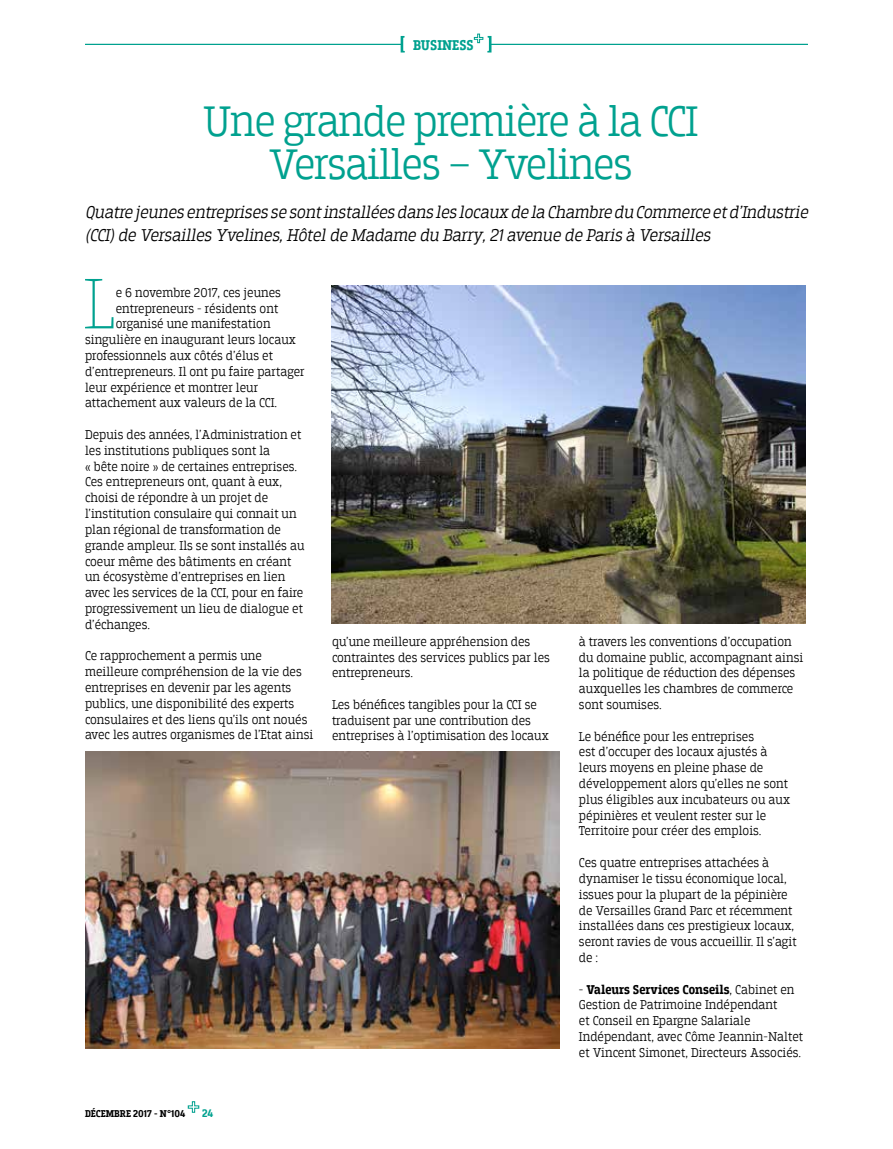
<style>
.page{position:relative;width:893px;height:1149px;background:#fff}
.page>*{position:absolute;margin:0;border:0;box-sizing:border-box;transform-origin:0 0}
.t1{font:100 74.85px "Breakers Slab W00";color:#00a18f}
.t2{font:300 45px/43.5px "Breakers Slab W00";letter-spacing:-.03em;color:#00a18f;text-align:center}
.t3{font:italic 300 18px/22.5px "Breakers Slab W00";color:#000}
.t4{font:700 15px "Breakers Slab W00";color:#00a18f}
.t5{font:300 13.5px/15.8px "Breakers Slab W00";color:#000}
.t6{font:700 11.55px "Breakers Slab W00";color:#00a18f}
.t7{font:700 10.5px "Breakers Slab W00";color:#000}
.s1{font-weight:700}
</style>
<div class="page">
<svg style="left:187px;top:1101px;width:13px;height:11px"></svg>
<hr style="left:85px;top:44px;width:723px;height:1px;background:#00a18f">
<div style="left:402px;top:30px;width:88px;height:28px;background:#fff"></div>
<svg style="left:401px;top:36px;width:4px;height:16px"></svg>
<svg style="left:474px;top:33px;width:17px;height:19px"></svg>
<img style="left:332px;top:285px;width:474px;height:338px">
<img style="left:85px;top:751px;width:475px;height:296px">
<p class="t4" style="left:413px;top:37px;width:62px">BUSINESS</p>
<h2 class="t2" style="left:203px;top:99px;width:496px">Une grande première à la CCI<br>Versailles – Yvelines</h2>
<h3 class="t3" style="left:85px;top:201px;width:728px">Quatre j eunes entreprises se sontinstallées dans les locaux de la Chambre du Commerce etd’Industrie (CCI)de Versailles Yvelines,Hôtelde Madame du Barry,21avenue de Paris à Versailles</h3>
<h1 class="t1" style="left:84px;top:260px;width:34px">L</h1>
<p class="t5" style="left:116px;top:284px;width:167px">e 6 novembre 2017, ces jeunes</p>
<p class="t5" style="left:116px;top:300px;width:164px">entrepreneurs - résidents ont</p>
<p class="t5" style="left:116px;top:316px;width:156px">organisé une manifestation</p>
<p class="t5" style="left:85px;top:332px;width:212px">singulière en inaugurant leurs locaux</p>
<p class="t5" style="left:85px;top:347px;width:189px">professionnels aux côtés d’élus et</p>
<p class="t5" style="left:85px;top:363px;width:221px">d’entrepreneurs. Il ont pu faire partager</p>
<p class="t5" style="left:85px;top:379px;width:175px">leur expérience et montrer leur</p>
<p class="t5" style="left:85px;top:395px;width:194px">attachement aux valeurs de la CCI.</p>
<p class="t5" style="left:85px;top:426px;width:221px">Depuis des années, l’Administration et les institutions publiques sont la<br>« bête noire » de certaines entreprises.<br>Ces entrepreneurs ont, quant à eux, choisi de répondre à un projet de l’institution consulaire qui connait un plan régional de transformation de grande ampleur. Ils se sont installés au coeur même des bâtiments en créant un écosystème d’entreprises en lien avec les services de la CCI, pour en faire progressivement un lieu de dialogue et d’échanges.</p>
<p class="t5" style="left:85px;top:648px;width:230px">Ce rapprochement a permis une meilleure compréhension de la vie des entreprises en devenir par les agents publics, une disponibilité des experts consulaires et des liens qu’ils ont noués avec les autres organismes de l’Etat ainsi</p>
<p class="t5" style="left:332px;top:633px;width:220px">qu’une meilleure appréhension des contraintes des services publics par les entrepreneurs.</p>
<p class="t5" style="left:332px;top:696px;width:218px">Les bénéfices tangibles pour la CCI se traduisent par une contribution des entreprises à l’optimisation des locaux</p>
<p class="t7" style="left:85px;top:1107px;width:102px">DÉCEMBRE 2017 - N°104</p>
<p class="t6" style="left:202px;top:1106px;width:13px">24</p>
<p class="t5" style="left:579px;top:633px;width:226px">à travers les conventions d’occupation du domaine public, accompagnant ainsi la politique de réduction des dépenses auxquelles les chambres de commerce sont soumises.</p>
<p class="t5" style="left:579px;top:728px;width:213px">Le bénéfice pour les entreprises<br>est d’occuper des locaux ajustés à leurs moyens en pleine phase de développement alors qu’elles ne sont plus éligibles aux incubateurs ou aux pépinières et veulent rester sur le Territoire pour créer des emplois.</p>
<p class="t5" style="left:579px;top:854px;width:219px">Ces quatre entreprises attachées à dynamiser le tissu économique local, issues pour la plupart de la pépinière de Versailles Grand Parc et récemment installées dans ces prestigieux locaux, seront ravies de vous accueillir. Il s’agit de :</p>
<p class="t5" style="left:579px;top:980px;width:226px">- <span class="s1">Valeurs Services Conseils</span>, Cabinet en Gestion de Patrimoine Indépendant<br>et Conseil en Epargne Salariale Indépendant, avec Côme Jeannin-Naltet et Vincent Simonet, Directeurs Associés.</p>
</div>
